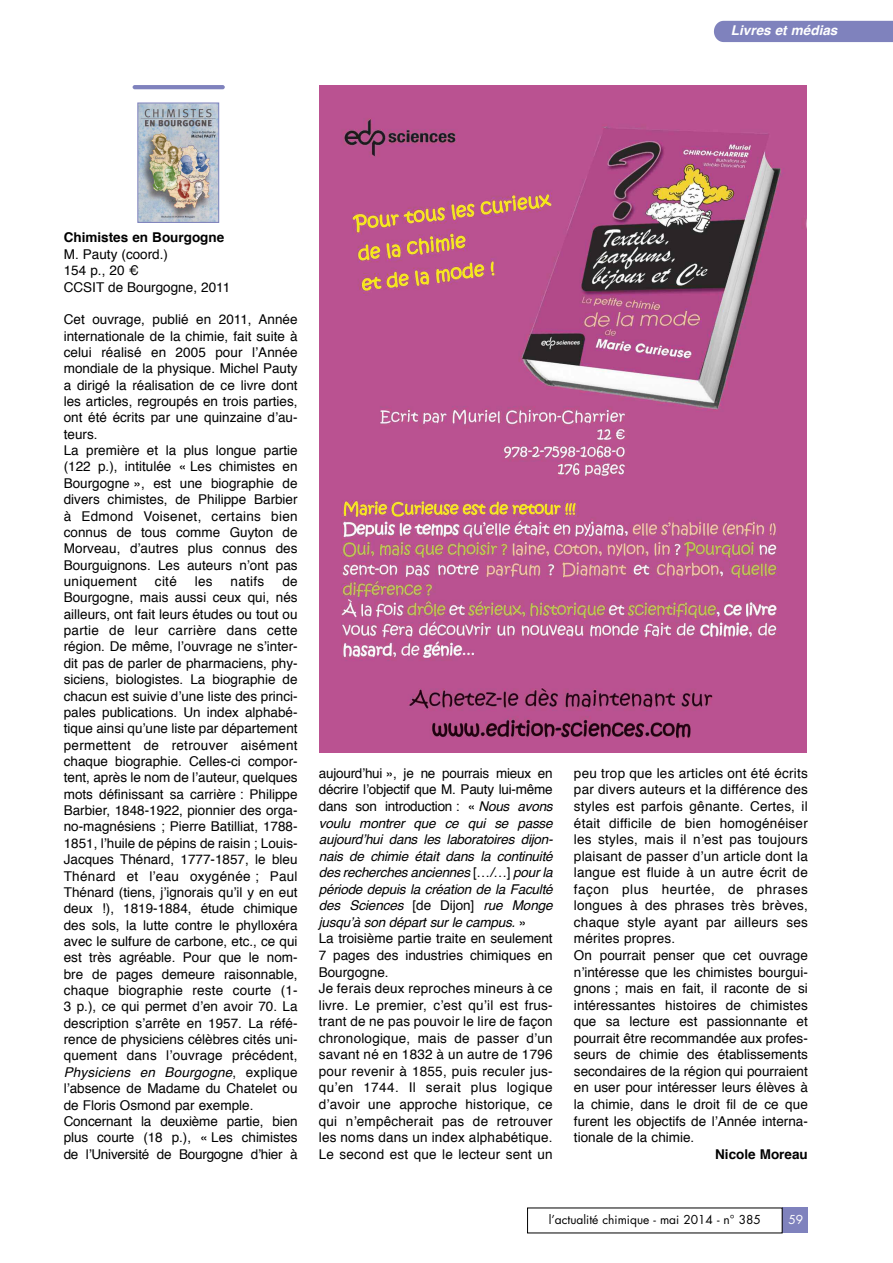
<style>
.page{position:relative;width:893px;height:1263px;background:#fff}
.page>*{position:absolute;margin:0;border:0;box-sizing:border-box;transform-origin:0 0}
.t1{font:13.5px/16.4px "Helvetica";color:#000}
.t2{font:700 13.5px "Helvetica";color:#000}
.t3{font:italic 700 13.5px "Helvetica";color:#fff}
.t4{font:12px "Futura";color:#000}
.t5{font:12px "Futura";color:#fff}
.s1{font-style:italic}
</style>
<div class="page">
<div style="left:714px;top:21px;width:179px;height:21px;background:#7f82bd"></div>
<div style="left:782px;top:1208px;width:26px;height:25px;background:#7f82bd"></div>
<img style="left:139px;top:105px;width:78px;height:116px">
<div style="left:137px;top:103px;width:82px;height:120px;border:1px solid #7f82bd"></div>
<hr style="left:133px;top:85px;width:92px;height:4px;background:#7f82bd;border-radius:2px">
<img style="left:320px;top:85px;width:487px;height:668px">
<p class="t3" style="left:731px;top:25px;width:108px">Livres et médias</p>
<p class="t2" style="left:64px;top:232px;width:162px">Chimistes en Bourgogne</p>
<p class="t1" style="left:64px;top:247px;width:168px">M. Pauty (coord.)<br>154 p., 20 €<br>CCSIT de Bourgogne, 2011</p>
<p class="t1" style="left:64px;top:312px;width:235px">Cet ouvrage, publié en 2011, Année internationale de la chimie, fait suite à celui réalisé en 2005 pour l’Année mondiale de la physique. Michel Pauty a dirigé la réalisation de ce livre dont les articles, regroupés en trois parties, ont été écrits par une quinzaine d’au&shy;teurs.<br>La première et la plus longue partie (122 p.), intitulée « Les chimistes en Bourgogne », est une biographie de divers chimistes, de Philippe Barbier à Edmond Voisenet, certains bien connus de tous comme Guyton de Morveau, d’autres plus connus des Bourguignons. Les auteurs n’ont pas uniquement</p>
<p class="t1" style="left:155px;top:574px;width:23px">cité</p>
<p class="t1" style="left:195px;top:574px;width:19px">les</p>
<p class="t1" style="left:231px;top:574px;width:35px">natifs</p>
<p class="t1" style="left:64px;top:574px;width:235px;text-indent:219px">de Bourgogne, mais aussi ceux qui, nés ailleurs, ont fait leurs études ou tout ou partie de leur carrière dans cette région. De même, l’ouvrage ne s’inter&shy;dit pas de parler de pharmaciens, phy&shy;siciens, biologistes. La biographie de chacun est suivie d’une liste des princi&shy;pales publications. Un index alphabé&shy;tique ainsi qu’une liste par département permettent de retrouver aisément chaque biographie. Celles-ci compor&shy;tent, après le nom de l’auteur, quelques mots définissant sa carrière : Philippe Barbier, 1848-1922, pionnier des orga&shy;no-magnésiens ; Pierre Batilliat, 1788- 1851, l’huile de pépins de raisin ; Louis-Jacques Thénard, 1777-1857, le bleu Thénard et l’eau oxygénée ; Paul Thénard (tiens, j’ignorais qu’il y en eut deux !), 1819-1884, étude chimique des sols, la lutte contre le phylloxéra avec le sulfure de carbone, etc., ce qui est très agréable. Pour que le nom&shy;bre de pages demeure raisonnable, chaque biographie reste courte (1- 3 p.), ce qui permet d’en avoir 70. La description s’arrête en 1957. La réfé&shy;rence de physiciens célèbres cités uni&shy;quement dans l’ouvrage précédent, <span class="s1">Physiciens en Bourgogne</span>, explique l’absence de Madame du Chatelet ou de Floris Osmond par exemple.<br>Concernant la deuxième partie, bien plus courte (18 p.), « Les chimistes de l’Université de Bourgogne d’hier à</p>
<p class="t1" style="left:319px;top:766px;width:235px">aujourd’hui », je ne pourrais mieux en décrire l’objectif que M. Pauty lui-même dans son introduction : « <span class="s1">Nous avons voulu montrer que ce qui se passe aujourd’hui dans les laboratoires dijon&shy;nais de chimie était dans la continuité des recherches anciennes</span> […<span class="s1">/</span>…] <span class="s1">pour la période depuis la création de la Faculté des Sciences</span> [de Dijon] <span class="s1">rue Monge jusqu’à son départ sur le campus.</span> »<br>La troisième partie traite en seulement 7 pages des industries chimiques en Bourgogne.<br>Je ferais deux reproches mineurs à ce livre. Le premier, c’est qu’il est frus&shy;trant de ne pas pouvoir le lire de façon chronologique, mais de passer d’un savant né en 1832 à un autre de 1796 pour revenir à 1855, puis reculer jus&shy;qu’en 1744. Il serait plus logique d’avoir une approche historique, ce qui n’empêcherait pas de retrouver les noms dans un index alphabétique.<br>Le second est que le lecteur sent un</p>
<p class="t1" style="left:574px;top:766px;width:235px">peu trop que les articles ont été écrits par divers auteurs et la différence des styles est parfois gênante. Certes, il était difficile de bien homogénéiser les styles, mais il n’est pas toujours plaisant de passer d’un article dont la langue est fluide à un autre écrit de façon plus heurtée, de phrases longues à des phrases très brèves, chaque style ayant par ailleurs ses mérites propres.<br>On pourrait penser que cet ouvrage n’intéresse que les chimistes bourgui&shy;gnons ; mais en fait, il raconte de si intéressantes histoires de chimistes que sa lecture est passionnante et pourrait être recommandée aux profes&shy;seurs de chimie des établissements secondaires de la région qui pourraient en user pour intéresser leurs élèves à la chimie, dans le droit fil de ce que furent les objectifs de l’Année interna&shy;tionale de la chimie.</p>
<p class="t2" style="left:715px;top:1148px;width:94px">Nicole Moreau</p>
<p class="t4" style="left:549px;top:1214px;width:214px">l’actualité chimique - mai 2014 - n° 385</p>
<p class="t5" style="left:788px;top:1214px;width:16px">59</p>
</div>
